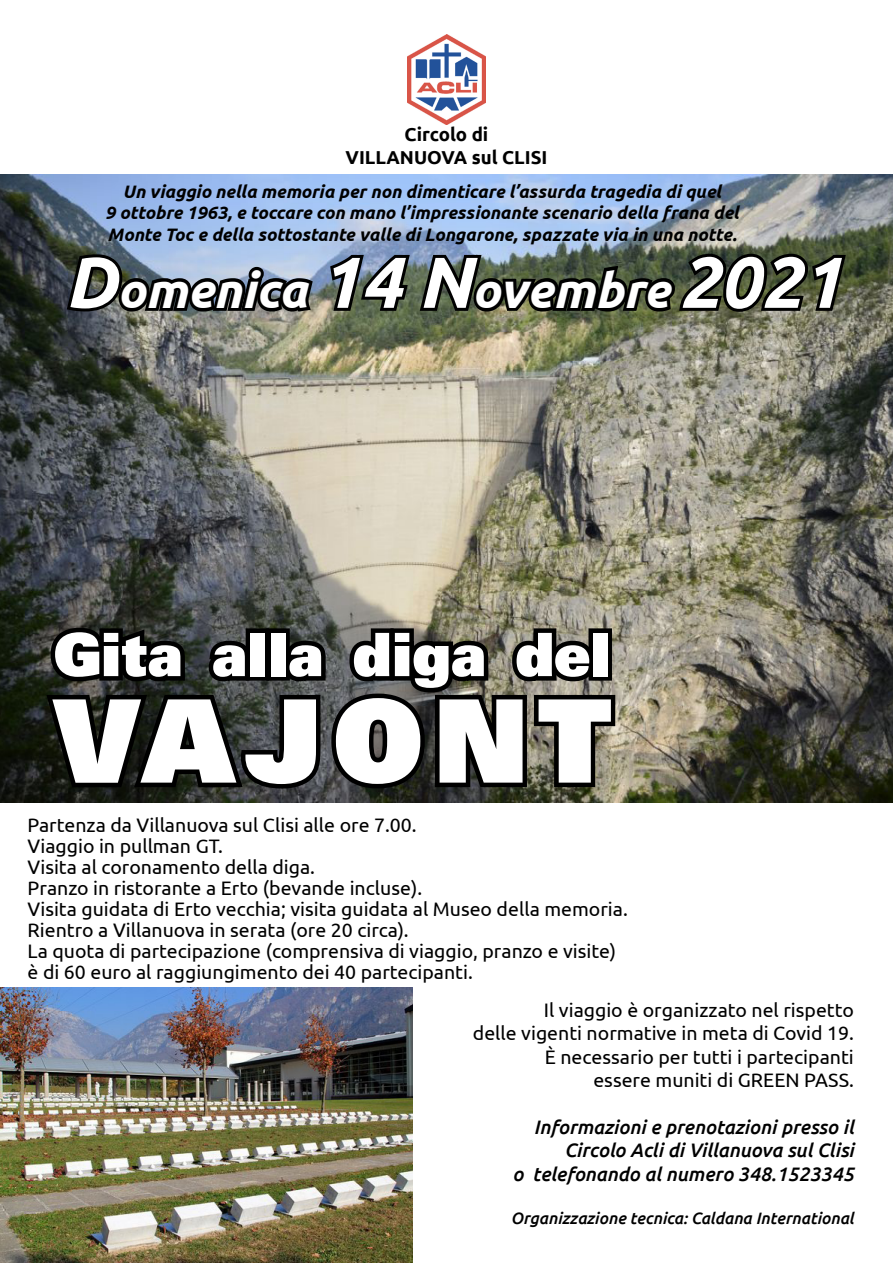
<style>
.page{position:relative;width:893px;height:1263px;background:#fff}
.page>*{position:absolute;margin:0;border:0;box-sizing:border-box;transform-origin:0 0}
.t1{font:900 115.5px "Zurich BT";letter-spacing:.065em;color:#fff}
.t2{font:900 60px "Zurich BT";letter-spacing:-.03em;color:#fff}
.t3{font:italic 700 49.5px "Ubuntu";color:#fff}
.t4{font:19.5px/21.1px "Ubuntu";color:#000}
.t5{font:italic 500 19.5px/23.4px "Ubuntu";color:#000;text-align:right}
.t6{font:700 18.6px/22.4px "Ubuntu";color:#000;text-align:center}
.t7{font:italic 700 18px/21.6px "Ubuntu";color:#000;text-align:center}
.t8{font:italic 500 16.5px "Ubuntu";color:#000}
.s1{font-size:72px}
</style>
<div class="page">
<img style="left:0;top:174px;width:893px;height:629px">
<img style="left:407px;top:35px;width:79px;height:90px">
<svg style="left:41px;top:621px;width:579px;height:182px;background:#33342f"></svg>
<svg style="left:63px;top:250px;width:254px;height:66px;background:#515961"></svg>
<svg style="left:327px;top:249px;width:523px;height:67px;background:#394036"></svg>
<img style="left:0;top:988px;width:412px;height:275px">
<p class="t6" style="left:345px;top:123px;width:203px">Circolo di<br>VILLANUOVA sul CLISI</p>
<p class="t7" style="left:105px;top:180px;width:635px">Un viaggio nella memoria per non dimenticare l’assurda tragedia di quel<br>9 ottobre 1963, e toccare con mano l’impressionante scenario della frana del<br>Monte Toc e della sottostante valle di Longarone, spazzate via in una notte.</p>
<h3 class="t3" style="left:65px;top:260px;width:778px"><span class="s1">D</span>omenica <span class="s1">14 N</span>ovembre <span class="s1">2021</span></h3>
<h2 class="t2" style="left:53px;top:618px;width:560px">Gita alla diga del</h2>
<h1 class="t1" style="left:53px;top:671px;width:560px">VAJONT</h1>
<p class="t4" style="left:28px;top:813px;width:602px">Partenza da Villanuova sul Clisi alle ore 7.00.<br>Viaggio in pullman GT.<br>Visita al coronamento della diga.<br>Pranzo in ristorante a Erto (bevande incluse).<br>Visita guidata di Erto vecchia; visita guidata al Museo della memoria.<br>Rientro a Villanuova in serata (ore 20 circa).<br>La quota di partecipazione (comprensiva di viaggio, pranzo e visite) è di 60 euro al raggiungimento dei 40 partecipanti.</p>
<p class="t4" style="left:473px;top:997px;width:382px;line-height:23.4px;text-align:right">Il viaggio è organizzato nel rispetto<br>delle vigenti normative in meta di Covid 19.<br>È necessario per tutti i partecipanti<br>essere muniti di GREEN PASS.</p>
<p class="t5" style="left:512px;top:1115px;width:343px">Informazioni e prenotazioni presso il<br>Circolo Acli di Villanuova sul Clisi<br>o telefonando al numero 348.1523345</p>
<p class="t8" style="left:511px;top:1208px;width:344px">Organizzazione tecnica: Caldana International</p>
</div>
